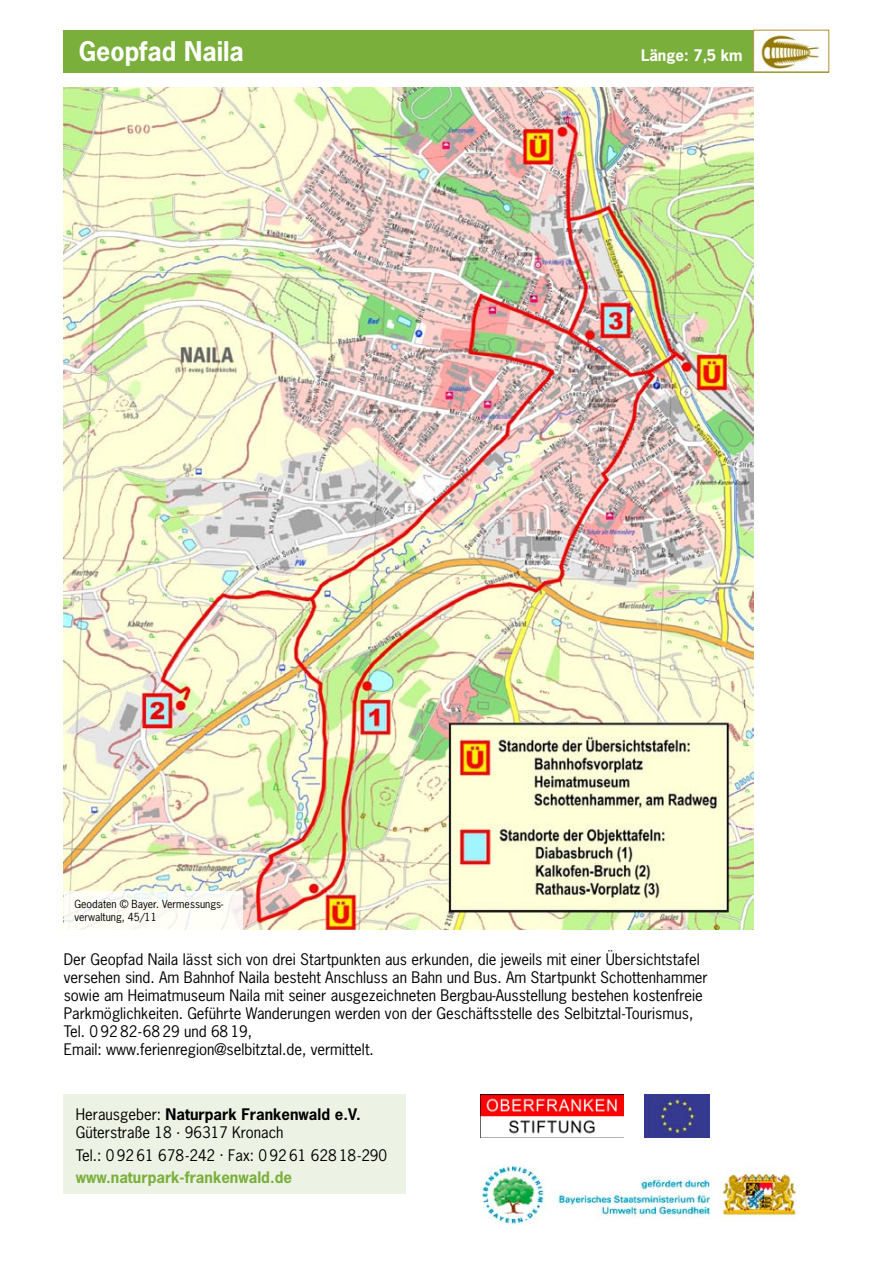
<style>
.page{position:relative;width:893px;height:1263px;background:#fff}
.page>*{position:absolute;margin:0;border:0;box-sizing:border-box;transform-origin:0 0}
.t1{font:700 25.5px "News Gothic Std";color:#fff}
.Fließtext{font:15px/18px "News Gothic Std";color:#000}
.Fließtext-2{font:700 15px "News Gothic Std";color:#000}
.Fließtext-3{font:700 15px "News Gothic Std";color:#7baf3c}
.Fließtext-4{font:700 15px "News Gothic Std";color:#fff}
.Fließtext-5{font:10.5px/13.5px "News Gothic Std";color:#000}
.s1{font-weight:400}
</style>
<div class="page">
<div style="left:64px;top:30px;width:765px;height:42px;background:#7baf3c"></div>
<img style="left:755px;top:32px;width:72px;height:38px">
<div style="left:64px;top:1095px;width:342px;height:99px;background:#ecf3e4"></div>
<img style="left:481px;top:1095px;width:142px;height:39px">
<img style="left:481px;top:1165px;width:316px;height:60px">
<img style="left:644px;top:1095px;width:65px;height:42px">
<img style="left:64px;top:87px;width:689px;height:843px">
<svg style="left:64px;top:891px;width:179px;height:39px"></svg>
<p class="t1" style="left:79px;top:35px;width:167px">Geopfad Naila</p>
<p class="Fließtext-4" style="left:641px;top:46px;width:103px">Länge: 7,5 km</p>
<p class="Fließtext-5" style="left:75px;top:897px;width:150px">Geodaten © Bayer. Vermessungs&shy;verwaltung, 45/11</p>
<p class="Fließtext" style="left:64px;top:950px;width:645px">Der Geopfad Naila lässt sich von drei Startpunkten aus erkunden, die jeweils mit einer Übersichtstafel versehen sind. Am Bahnhof Naila besteht Anschluss an Bahn und Bus. Am Startpunkt Schottenhammer sowie am Heimatmuseum Naila mit seiner ausgezeichneten Bergbau-Ausstellung bestehen kostenfreie Parkmöglichkeiten. Geführte Wanderungen werden von der Geschäftsstelle des Selbitztal-Tourismus, Tel. 0 92 82-68 29 und 68 19,</p>
<p class="Fließtext" style="left:64px;top:1040px;width:312px">Email: www.ferienregion@selbitztal.de, vermittelt.</p>
<p class="Fließtext-2" style="left:76px;top:1105px;width:286px"><span class="s1">Herausgeber:</span> Naturpark Frankenwald e.V.</p>
<p class="Fließtext" style="left:76px;top:1123px;width:209px">Güterstraße 18 . 96317 Kronach</p>
<p class="Fließtext" style="left:76px;top:1146px;width:313px">Tel.: 0 92 61 678-242 . Fax: 0 92 61 628 18-290</p>
<p class="Fließtext-3" style="left:76px;top:1167px;width:218px">www.naturpark-frankenwald.de</p>
</div>
